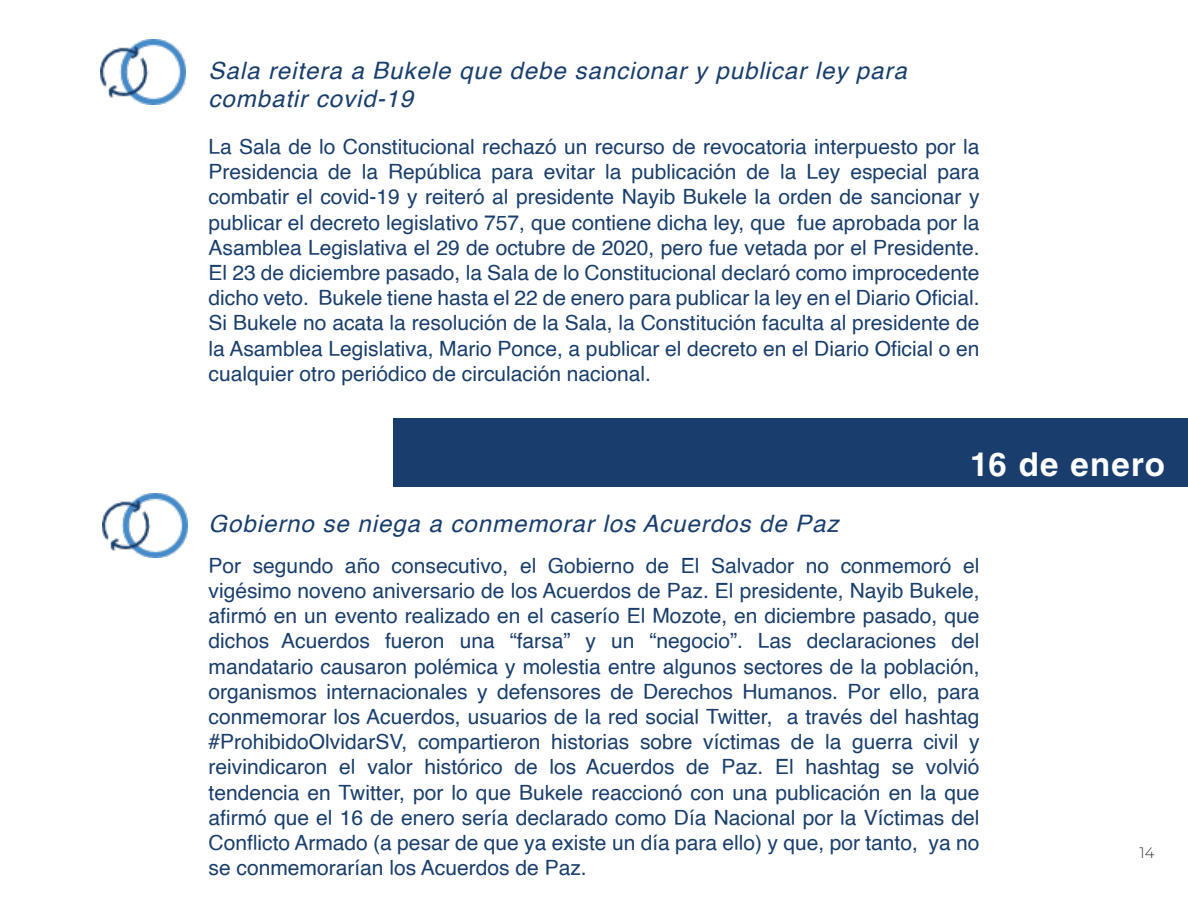
<style>
.page{position:relative;width:1188px;height:918px;background:#fff}
.page>*{position:absolute;margin:0;border:0;box-sizing:border-box;transform-origin:0 0}
.t1{font:700 33px "Helvetica LT Std";letter-spacing:.04em;color:#fff}
.t2{font:italic 24px/28.8px "Helvetica";letter-spacing:.04em;color:#193e6d}
.t3{font:21px/25.2px "Helvetica";color:#193e6d;text-align:justify}
.t4{font:300 15px "Montserrat";color:#333}
</style>
<div class="page">
<img style="left:101px;top:40px;width:85px;height:64px">
<img style="left:102px;top:493px;width:86px;height:65px">
<div style="left:393px;top:418px;width:795px;height:69px;background:#193e6d"></div>
<p class="t2" style="left:209px;top:57px;width:700px">Sala reitera a Bukele que debe sancionar y publicar ley para combatir covid-19</p>
<p class="t3" style="left:209px;top:135px;width:773px">La Sala de lo Constitucional rechazó un recurso de revocatoria interpuesto por la Presidencia de la República para evitar la publicación de la Ley especial para combatir el covid-19 y reiteró al presidente Nayib Bukele la orden de sancionar y publicar el decreto legislativo 757, que contiene dicha ley, que fue aprobada por la Asamblea Legislativa el 29 de octubre de 2020, pero fue vetada por el Presidente.<br>El 23 de diciembre pasado, la Sala de lo Constitucional declaró como improcedente dicho veto. Bukele tiene hasta el 22 de enero para publicar la ley en el Diario Oficial.<br>Si Bukele no acata la resolución de la Sala, la Constitución faculta al presidente de la Asamblea Legislativa, Mario Ponce, a publicar el decreto en el Diario Oficial o en cualquier otro periódico de circulación nacional.</p>
<p class="t2" style="left:209px;top:511px;width:632px">Gobierno se niega a conmemorar los Acuerdos de Paz</p>
<h1 class="t1" style="left:970px;top:452px;width:196px">16 de enero</h1>
<p class="t3" style="left:209px;top:554px;width:773px">Por segundo año consecutivo, el Gobierno de El Salvador no conmemoró el vigésimo noveno aniversario de los Acuerdos de Paz. El presidente, Nayib Bukele, afirmó en un evento realizado en el caserío El Mozote, en diciembre pasado, que dichos Acuerdos fueron una “farsa” y un “negocio”. Las declaraciones del mandatario causaron polémica y molestia entre algunos sectores de la población, organismos internacionales y defensores de Derechos Humanos. Por ello, para conmemorar los Acuerdos, usuarios de la red social Twitter, a través del hashtag #ProhibidoOlvidarSV, compartieron historias sobre víctimas de la guerra civil y reivindicaron el valor histórico de los Acuerdos de Paz. El hashtag se volvió tendencia en Twitter, por lo que Bukele reaccionó con una publicación en la que afirmó que el 16 de enero sería declarado como Día Nacional por la Víctimas del Conflicto Armado (a pesar de que ya existe un día para ello) y que, por tanto, ya no se conmemorarían los Acuerdos de Paz.</p>
<p class="t4" style="left:1140px;top:844px;width:17px">14</p>
</div>
